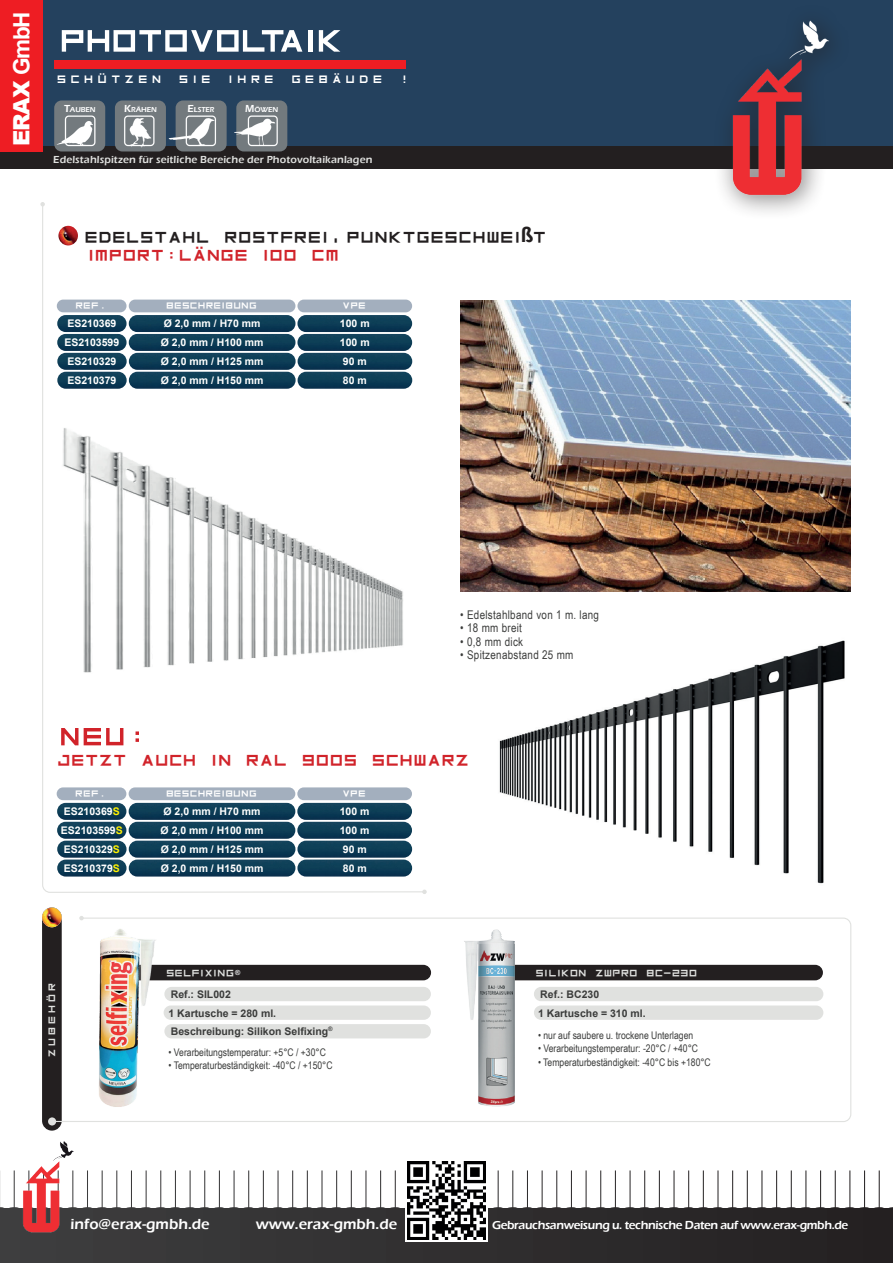
<style>
.page{position:relative;width:893px;height:1263px;background:#fff}
.page>*{position:absolute;margin:0;border:0;box-sizing:border-box;transform-origin:0 0}
.t1{font:69px "Inversionz Unboxed";letter-spacing:-.25em;color:#fff}
.t2{font:55.5px "Inversionz Unboxed";color:#d1232a}
.t3{font:34.5px "Inversionz Unboxed";letter-spacing:-.22em;color:#d1232a}
.t4{font:34.5px "Inversionz Unboxed";letter-spacing:-.22em;color:#231f20}
.t5{font:24px "Inversionz Unboxed";letter-spacing:-.06em;color:#fff}
.t6{font:900 22.5px "Arial";color:#fff}
.t7{font:21px "Inversionz Unboxed";letter-spacing:-.22em;color:#e0e1df}
.t8{font:21px "Inversionz Unboxed";letter-spacing:-.27em;color:#e0e1df}
.t9{font:21px "Inversionz Unboxed";letter-spacing:-.1em;color:#e0e1df}
.t10{font:19.5px "Inversionz Unboxed";letter-spacing:-.22em;color:#fff}
.t11{font:600 15px "Eras ITC";color:#fff}
.t12{font:12px "Arial Narrow";letter-spacing:.025em;color:#3b3c3b}
.t13{font:600 12px "Eras ITC";letter-spacing:-.03em;color:#fff}
.t14{font:700 10.5px "Arial";color:#fff}
.t15{font:10.5px "Arial Narrow";color:#3b3c3b}
.t16{font:700 10.5px/19px "Arial";color:#3b3c3b}
.t17{font:600 10.5px "Eras ITC";letter-spacing:.01em;color:#e0e1df}
.t18{font:600 7.35px "Eras ITC";letter-spacing:-.015em;color:#fff}
.t19{font:700 7.05px "Arial";color:#f2f3f4}
.s1{font-weight:700}
.s2{font-size:10.5px}
.s3{font-family:"Arial";font-weight:700;font-size:21px}
.s4{color:#fff101}
</style>
<div class="page">
<img style="left:499px;top:640px;width:346px;height:244px">
<img style="left:460px;top:300px;width:390px;height:291px">
<svg style="left:42px;top:206px;width:380px;height:687px"></svg>
<svg style="left:422px;top:889px;width:5px;height:5px"></svg>
<svg style="left:40px;top:202px;width:5px;height:4px"></svg>
<img style="left:57px;top:315px;width:70px;height:17px;border-radius:9px">
<img style="left:129px;top:315px;width:166px;height:17px;border-radius:9px">
<img style="left:297px;top:315px;width:115px;height:17px;border-radius:9px">
<div style="left:57px;top:300px;width:70px;height:12px;background:#a3afbe;border-radius:6px"></div>
<div style="left:129px;top:300px;width:166px;height:12px;background:#a3afbe;border-radius:6px"></div>
<div style="left:297px;top:300px;width:115px;height:12px;background:#a3afbe;border-radius:6px"></div>
<img style="left:58px;top:226px;width:20px;height:19px;border-radius:10px">
<img style="left:57px;top:334px;width:70px;height:17px;border-radius:9px">
<img style="left:129px;top:334px;width:166px;height:17px;border-radius:9px">
<img style="left:297px;top:334px;width:115px;height:17px;border-radius:9px">
<img style="left:57px;top:353px;width:70px;height:17px;border-radius:9px">
<img style="left:129px;top:353px;width:167px;height:17px;border-radius:9px">
<img style="left:298px;top:353px;width:114px;height:17px;border-radius:9px">
<img style="left:57px;top:372px;width:70px;height:17px;border-radius:9px">
<img style="left:129px;top:372px;width:167px;height:17px;border-radius:9px">
<img style="left:298px;top:372px;width:114px;height:17px;border-radius:9px">
<img style="left:57px;top:803px;width:69px;height:17px;border-radius:9px">
<img style="left:129px;top:803px;width:166px;height:17px;border-radius:9px">
<img style="left:297px;top:803px;width:115px;height:17px;border-radius:9px">
<div style="left:57px;top:787px;width:69px;height:13px;background:#a3afbe;border-radius:6px"></div>
<div style="left:129px;top:787px;width:166px;height:13px;background:#a3afbe;border-radius:6px"></div>
<div style="left:297px;top:787px;width:115px;height:13px;background:#a3afbe;border-radius:6px"></div>
<img style="left:57px;top:822px;width:69px;height:17px;border-radius:9px">
<img style="left:129px;top:822px;width:166px;height:17px;border-radius:9px">
<img style="left:297px;top:822px;width:115px;height:17px;border-radius:9px">
<img style="left:57px;top:841px;width:70px;height:17px;border-radius:9px">
<img style="left:129px;top:841px;width:166px;height:17px;border-radius:9px">
<img style="left:297px;top:841px;width:115px;height:17px;border-radius:9px">
<img style="left:57px;top:859px;width:70px;height:17px;border-radius:9px">
<img style="left:129px;top:859px;width:166px;height:17px;border-radius:9px">
<img style="left:297px;top:859px;width:115px;height:17px;border-radius:9px">
<div style="left:42px;top:907px;width:20px;height:223px;background:#231f20;border-radius:10px"></div>
<img style="left:42px;top:908px;width:20px;height:19px;border-radius:10px">
<svg style="left:51px;top:917px;width:801px;height:205px"></svg>
<svg style="left:79px;top:916px;width:5px;height:4px"></svg>
<div style="left:48px;top:1117px;width:8px;height:8px;background:#e0e1df;border-radius:50%"></div>
<div style="left:0;top:0;width:893px;height:146px;background:#24415e"></div>
<div style="left:0;top:146px;width:893px;height:23px;background:#231f20"></div>
<div style="left:55px;top:60px;width:351px;height:8px;background:#ee1d23"></div>
<div style="left:0;top:0;width:43px;height:151px;background:#ee1d23"></div>
<div style="left:54px;top:100px;width:51px;height:51px;background:#737a7e;border-radius:7px"></div>
<div style="left:115px;top:100px;width:51px;height:51px;background:#737a7e;border-radius:7px"></div>
<div style="left:176px;top:100px;width:51px;height:51px;background:#737a7e;border-radius:7px"></div>
<div style="left:236px;top:100px;width:51px;height:51px;background:#737a7e;border-radius:7px"></div>
<img style="left:54px;top:115px;width:50px;height:37px">
<img style="left:116px;top:115px;width:105px;height:37px">
<img style="left:234px;top:115px;width:51px;height:37px">
<div style="left:713px;top:3px;width:139px;height:218px;background:#231f20;opacity:.5"></div>
<img style="left:730px;top:17px;width:101px;height:184px">
<svg style="left:332px;top:1170px;width:561px;height:38px"></svg>
<div style="left:0;top:1209px;width:893px;height:54px;background:linear-gradient(to right,#404041,#252122)"></div>
<svg style="left:405px;top:1161px;width:82px;height:80px"></svg>
<img style="left:408px;top:1161px;width:78px;height:78px">
<img style="left:22px;top:1141px;width:52px;height:94px">
<img style="left:94px;top:924px;width:64px;height:188px">
<img style="left:462px;top:926px;width:56px;height:184px">
<h3 class="t6" style="left:5px;top:146px;width:136px;rotate:-90deg">ERAX <span class="s1">GmbH</span></h3>
<h1 class="t1" style="left:53px;top:-4px;width:302px">PHOTOVOLTAIK</h1>
<h3 class="t5" style="left:55px;top:64px;width:359px">SCHÜTZEN SIE IHRE GEBÄUDE !</h3>
<p class="t18" style="left:64px;top:105px;width:33px"><span class="s2">T</span>AUBEN</p>
<p class="t18" style="left:124px;top:105px;width:34px"><span class="s2">K</span>RÄHEN</p>
<p class="t18" style="left:188px;top:105px;width:28px"><span class="s2">E</span>LSTER</p>
<p class="t18" style="left:245px;top:105px;width:35px"><span class="s2">M</span>ÖWEN</p>
<p class="t17" style="left:53px;top:154px;width:321px">Edelstahlspitzen für seitliche Bereiche der Photovoltaikanlagen</p>
<h3 class="t4" style="left:81px;top:214px;width:471px">EDELSTAHL ROSTFREI,PUNKTGESCHWEI<span class="s3">ß</span>T</h3>
<h3 class="t3" style="left:81px;top:232px;width:264px">IMPORT:LÄNGE 100 CM</h3>
<h3 class="t10" style="left:74px;top:293px;width:37px">Ref.</h3>
<h3 class="t10" style="left:165px;top:293px;width:97px">Beschreibung</h3>
<h3 class="t10" style="left:341px;top:293px;width:29px">VPE</h3>
<p class="t14" style="left:67px;top:316px;width:51px">ES210369</p>
<p class="t14" style="left:164px;top:316px;width:98px">Ø 2,0 mm / H70 mm</p>
<p class="t14" style="left:340px;top:316px;width:31px">100 m</p>
<p class="t14" style="left:64px;top:335px;width:56px">ES2103599</p>
<p class="t14" style="left:161px;top:335px;width:104px">Ø 2,0 mm / H100 mm</p>
<p class="t14" style="left:340px;top:335px;width:31px">100 m</p>
<p class="t14" style="left:67px;top:354px;width:51px">ES210329</p>
<p class="t14" style="left:161px;top:354px;width:104px">Ø 2,0 mm / H125 mm</p>
<p class="t14" style="left:343px;top:354px;width:25px">90 m</p>
<p class="t14" style="left:67px;top:373px;width:51px">ES210379</p>
<p class="t14" style="left:161px;top:373px;width:104px">Ø 2,0 mm / H150 mm</p>
<p class="t14" style="left:343px;top:373px;width:25px">80 m</p>
<p class="t12" style="left:460px;top:606px;width:140px">• Edelstahlband von 1 m. lang</p>
<p class="t12" style="left:460px;top:619px;width:63px">• 18 mm breit</p>
<p class="t12" style="left:460px;top:633px;width:64px">• 0,8 mm dick</p>
<p class="t12" style="left:460px;top:646px;width:115px">• Spitzenabstand 25 mm</p>
<h2 class="t2" style="left:54px;top:701px;width:104px">NEU:</h2>
<h3 class="t3" style="left:54px;top:738px;width:421px">JETZT AUCH IN RAL 9005 SCHWARZ</h3>
<h3 class="t10" style="left:74px;top:781px;width:37px">Ref.</h3>
<h3 class="t10" style="left:164px;top:781px;width:97px">Beschreibung</h3>
<h3 class="t10" style="left:341px;top:781px;width:29px">VPE</h3>
<p class="t14" style="left:64px;top:804px;width:58px">ES210369<span class="s4">S</span></p>
<p class="t14" style="left:164px;top:804px;width:98px">Ø 2,0 mm / H70 mm</p>
<p class="t14" style="left:340px;top:804px;width:31px">100 m</p>
<p class="t14" style="left:61px;top:823px;width:63px">ES2103599<span class="s4">S</span></p>
<p class="t14" style="left:161px;top:823px;width:104px">Ø 2,0 mm / H100 mm</p>
<p class="t14" style="left:340px;top:823px;width:31px">100 m</p>
<p class="t14" style="left:64px;top:842px;width:58px">ES210329<span class="s4">S</span></p>
<p class="t14" style="left:161px;top:842px;width:104px">Ø 2,0 mm / H125 mm</p>
<p class="t14" style="left:343px;top:842px;width:25px">90 m</p>
<p class="t14" style="left:64px;top:861px;width:58px">ES210379<span class="s4">S</span></p>
<p class="t14" style="left:161px;top:861px;width:104px">Ø 2,0 mm / H150 mm</p>
<p class="t14" style="left:343px;top:861px;width:25px">80 m</p>
<h3 class="t9" style="left:38px;top:1059px;width:81px;rotate:-90deg">Zubehör</h3>
<h3 class="t8" style="left:164px;top:959px;width:74px">Selfixing</h3>
<p class="t19" style="left:235px;top:967px;width:7px">®</p>
<p class="t16" style="left:171px;top:984px;width:62px">Ref.: SIL002</p>
<p class="t16" style="left:169px;top:1003px;width:109px">1 Kartusche = 280 ml.</p>
<p class="t16" style="left:171px;top:1021px;width:164px">Beschreibung: Silikon Selfixing<sup>®</sup></p>
<p class="t15" style="left:169px;top:1044px;width:159px">• Verarbeitungstemperatur: +5°C / +30°C</p>
<p class="t15" style="left:169px;top:1058px;width:166px">• Temperaturbeständigkeit: -40°C / +150°C</p>
<h3 class="t7" style="left:534px;top:959px;width:168px">Silikon ZWpro BC-230</h3>
<p class="t16" style="left:538px;top:984px;width:109px">Ref.: BC230<br>1 Kartusche = 310 ml.</p>
<p class="t15" style="left:538px;top:1027px;width:157px">• nur auf saubere u. trockene Unterlagen</p>
<p class="t15" style="left:538px;top:1041px;width:162px">• Verarbeitungstemperatur: -20°C / +40°C</p>
<p class="t15" style="left:538px;top:1054px;width:174px">• Temperaturbeständigkeit: -40°C bis +180°C</p>
<h3 class="t11" style="left:71px;top:1215px;width:141px">info@erax-gmbh.de</h3>
<h3 class="t11" style="left:256px;top:1215px;width:143px">www.erax-gmbh.de</h3>
<p class="t13" style="left:492px;top:1218px;width:358px">Gebrauchsanweisung u. technische Daten auf www.erax-gmbh.de</p>
</div>
